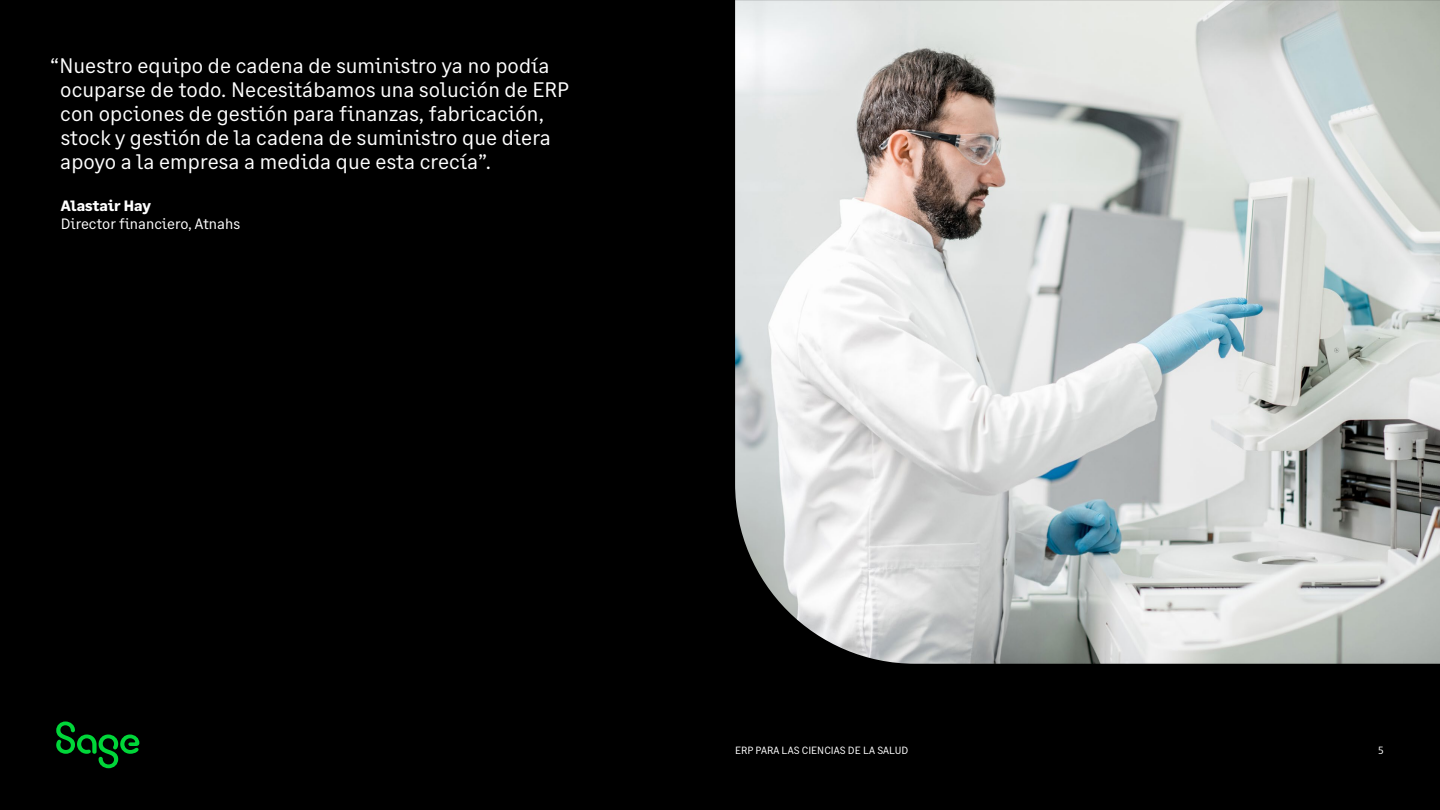
<style>
.page{position:relative;width:1440px;height:810px;background:#000}
.page>*{position:absolute;margin:0;border:0;box-sizing:border-box;transform-origin:0 0}
.t1{font:21px/24px "Sage Text";letter-spacing:.005em;color:#fff}
.t2{font:15px "Sage Text";color:#fff}
.t3{font:700 15px "Sage Text";color:#fff}
.t4{font:10.5px "Sage Text";color:#fff}
</style>
<div class="page">
<img style="left:735px;top:0;width:705px;height:664px">
<svg style="left:56px;top:722px;width:83px;height:46px"></svg>
<p class="t1" style="left:60px;top:54px;width:510px;text-indent:-10px">“Nuestro equipo de cadena de suministro ya no podía ocuparse de todo. Necesitábamos una solución de ERP con opciones de gestión para finanzas, fabricación, stock y gestión de la cadena de suministro que diera apoyo a la empresa a medida que esta crecía”.</p>
<p class="t3" style="left:61px;top:196px;width:92px">Alastair Hay</p>
<p class="t2" style="left:61px;top:215px;width:181px">Director financiero, Atnahs</p>
<p class="t4" style="left:735px;top:744px;width:175px">ERP PARA LAS CIENCIAS DE LA SALUD</p>
<p class="t4" style="left:1379px;top:744px;width:7px">5</p>
</div>
